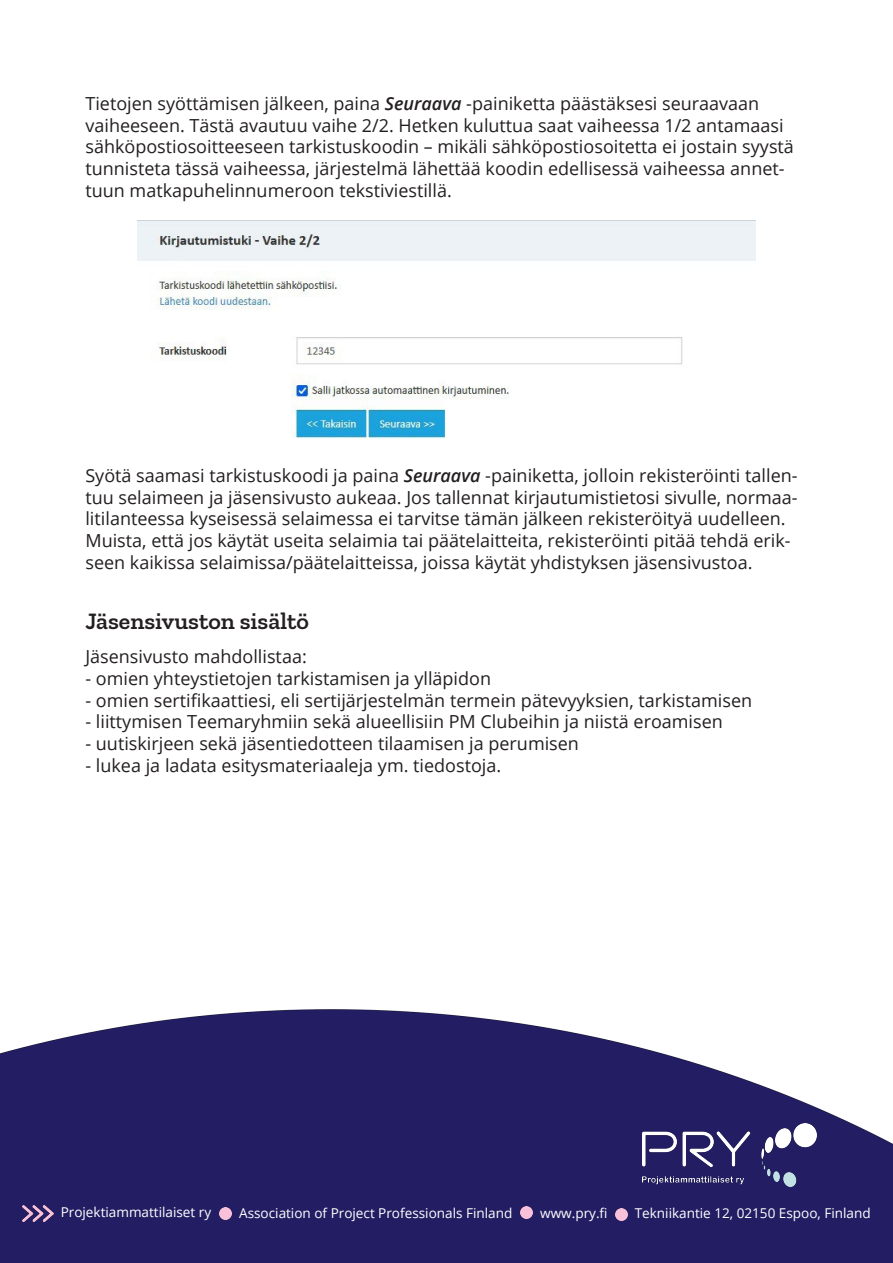
<style>
.page{position:relative;width:893px;height:1263px;background:#fff}
.page>*{position:absolute;margin:0;border:0;box-sizing:border-box;transform-origin:0 0}
.otsikot{font:600 24px "Zilla Slab";color:#231f20}
.t1{font:18px/21.6px "Open Sans";color:#231f20}
.t2{font:13.5px "Open Sans";color:#fff}
.s1{font-weight:600;font-style:italic}
</style>
<div class="page">
<img style="left:0;top:1009px;width:893px;height:254px">
<img style="left:22px;top:1205px;width:31px;height:16px">
<svg style="left:220px;top:1207px;width:12px;height:12px"></svg>
<svg style="left:521px;top:1206px;width:12px;height:13px"></svg>
<svg style="left:615px;top:1209px;width:12px;height:12px"></svg>
<img style="left:642px;top:1124px;width:174px;height:62px">
<img style="left:138px;top:220px;width:617px;height:219px">
<p class="t1" style="left:85px;top:92px;width:710px">Tietojen syöttämisen jälkeen, paina <span class="s1">Seuraava</span> -painiketta päästäksesi seuraavaan vaiheeseen. Tästä avautuu vaihe 2/2. Hetken kuluttua saat vaiheessa 1/2 antamaasi sähköpostiosoitteeseen tarkistuskoodin – mikäli sähköpostiosoitetta ei jostain syystä tunnisteta tässä vaiheessa, järjestelmä lähettää koodin edellisessä vaiheessa annet-</p>
<p class="t1" style="left:85px;top:179px;width:368px">tuun matkapuhelinnumeroon tekstiviestillä.</p>
<p class="t1" style="left:85px;top:464px;width:714px">Syötä saamasi tarkistuskoodi ja paina <span class="s1">Seuraava</span> -painiketta, jolloin rekisteröinti tallen&shy;tuu selaimeen ja jäsensivusto aukeaa. Jos tallennat kirjautumistietosi sivulle, normaa-</p>
<p class="t1" style="left:85px;top:508px;width:707px">litilanteessa kyseisessä selaimessa ei tarvitse tämän jälkeen rekisteröityä uudelleen.<br>Muista, että jos käytät useita selaimia tai päätelaitteita, rekisteröinti pitää tehdä erik&shy;seen kaikissa selaimissa/päätelaitteissa, joissa käytät yhdistyksen jäsensivustoa.</p>
<p class="otsikot" style="left:85px;top:608px;width:225px">Jäsensivuston sisältö</p>
<p class="t1" style="left:85px;top:646px;width:223px">Jäsensivusto mahdollistaa:</p>
<p class="t1" style="left:85px;top:667px;width:407px">- omien yhteystietojen tarkistamisen ja ylläpidon</p>
<p class="t1" style="left:85px;top:689px;width:668px">- omien sertifikaattiesi, eli sertijärjestelmän termein pätevyyksien, tarkistamisen</p>
<p class="t1" style="left:85px;top:710px;width:639px">- liittymisen Teemaryhmiin sekä alueellisiin PM Clubeihin ja niistä eroamisen</p>
<p class="t1" style="left:85px;top:732px;width:495px">- uutiskirjeen sekä jäsentiedotteen tilaamisen ja perumisen</p>
<p class="t1" style="left:85px;top:754px;width:417px">- lukea ja ladata esitysmateriaaleja ym. tiedostoja.</p>
<p class="t2" style="left:61px;top:1203px;width:152px">Projektiammattilaiset ry</p>
<p class="t2" style="left:239px;top:1203px;width:275px">Association of Project Professionals Finland</p>
<p class="t2" style="left:540px;top:1203px;width:69px">www.pry.fi</p>
<p class="t2" style="left:635px;top:1203px;width:237px">Tekniikantie 12, 02150 Espoo, Finland</p>
</div>
